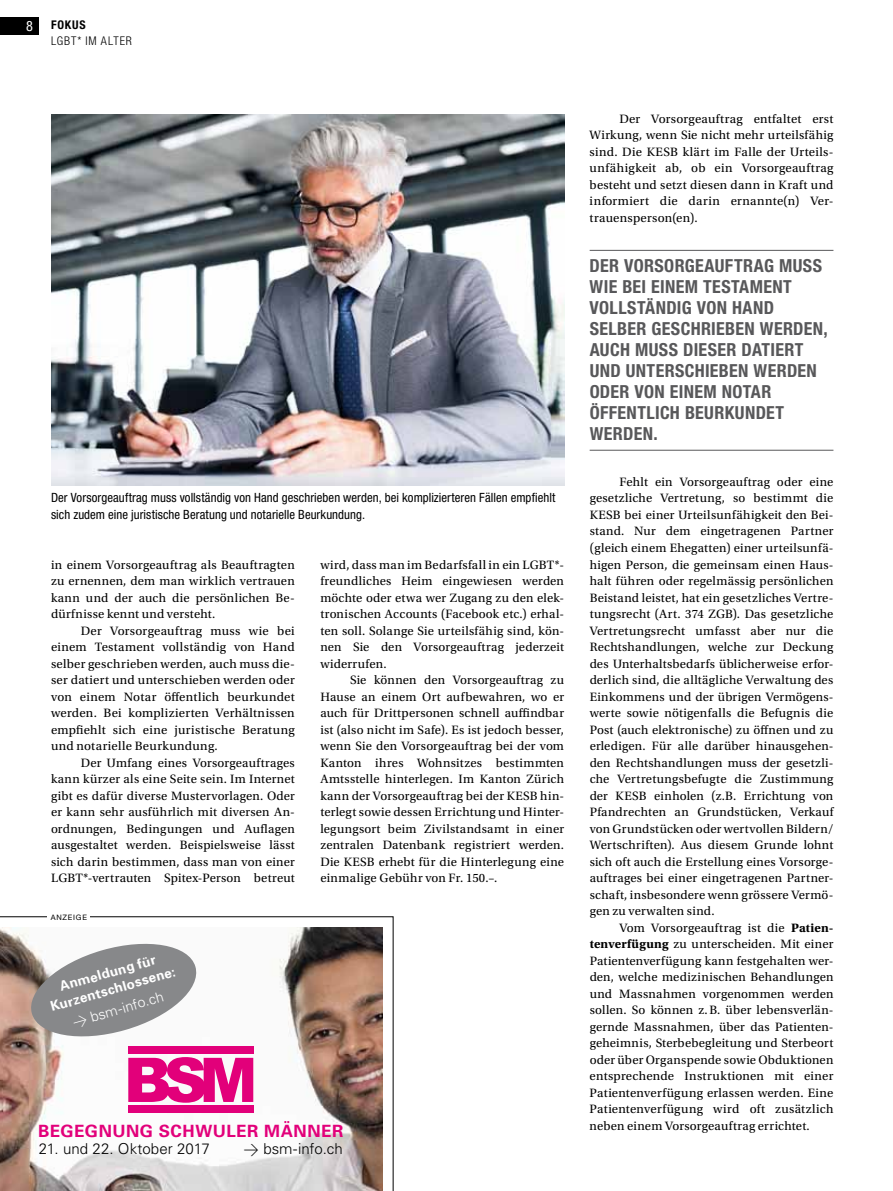
<style>
.page{position:relative;width:893px;height:1191px;background:#fff}
.page>*{position:absolute;margin:0;border:0;box-sizing:border-box;transform-origin:0 0}
.t1{font:700 condensed 18px "Helvetica Neue LT Std";letter-spacing:.02em;color:#58585a}
.t2{font:700 16.95px "Univers";letter-spacing:.035em;color:#e2007a}
.t3{font:300 15px "Univers";color:#000}
.t4{font:300 14.25px "Univers";color:#fff}
.t5{font:condensed 14.25px "Helvetica Neue LT Std";color:#fff}
.t6{font:700 13.5px/17px "Univers";color:#fff;text-align:center}
.t7{font:12.75px/16.5px "Utopia Std";letter-spacing:.015em;color:#000;text-align:justify}
.t8{font:condensed 12.75px/16.5px "Helvetica Neue LT Std";letter-spacing:.005em;color:#000}
.t9{font:300 condensed 12px "Helvetica Neue LT Std";letter-spacing:.125em;color:#000}
.t10{font:700 condensed 12px "Helvetica Neue LT Std";color:#000}
.t11{font:7.5px "Helvetica Neue LT Std";letter-spacing:.095em;color:#000}
.s1{font-family:"DIN"}
.s2{font-weight:700}
</style>
<div class="page">
<div style="left:0;top:17px;width:38px;height:17px;background:#000"></div>
<hr style="left:590px;top:250px;width:243px;height:1px;background:#58585a">
<hr style="left:590px;top:450px;width:243px;height:1px;background:#58585a">
<img style="left:51px;top:114px;width:513px;height:372px">
<svg style="left:0;top:916px;width:393px;height:274px"></svg>
<div style="left:48px;top:914px;width:42px;height:13px;background:#fff"></div>
<img style="left:0;top:927px;width:383px;height:264px">
<div style="left:128px;top:1046px;width:125px;height:8px;background:#e2007a"></div>
<div style="left:128px;top:1105px;width:125px;height:8px;background:#e2007a"></div>
<svg style="left:128px;top:1057px;width:125px;height:45px"></svg>
<svg style="left:26px;top:937px;width:176px;height:106px"></svg>
<p class="t5" style="left:26px;top:17px;width:8px">8</p>
<p class="t10" style="left:51px;top:17px;width:15px">FOKUS</p>
<p class="t9" style="left:51px;top:34px;width:64px">LGBT* IM ALTER</p>
<p class="t8" style="left:51px;top:489px;width:506px">Der Vorsorgeauftrag muss vollständig von Hand geschrieben werden, bei komplizierteren Fällen empfiehlt sich zudem eine juristische Beratung und notarielle Beurkundung.</p>
<p class="t7" style="left:51px;top:556px;width:245px">in einem Vorsorgeauftrag als Beauftragten zu ernennen, dem man wirklich vertrauen kann und der auch die persönlichen Be&shy;dürfnisse kennt und versteht.</p>
<p class="t7" style="left:51px;top:622px;width:245px;text-indent:30px">Der Vorsorgeauftrag muss wie bei einem Testament vollständig von Hand selber geschrieben werden, auch muss die&shy;ser datiert und unterschieben werden oder von einem Notar öffentlich beurkundet werden. Bei komplizierten Verhältnissen empfiehlt sich eine juristische Beratung und notarielle Beurkundung.</p>
<p class="t7" style="left:51px;top:754px;width:245px;text-indent:30px">Der Umfang eines Vorsorgeauftrages kann kürzer als eine Seite sein. Im Internet gibt es dafür diverse Mustervorlagen. Oder er kann sehr ausführlich mit diversen An&shy;ordnungen, Bedingungen und Auflagen ausgestaltet werden. Beispielsweise lässt sich darin bestimmen, dass man von einer LGBT*-vertrauten Spitex-Person betreut</p>
<p class="t11" style="left:51px;top:912px;width:38px">ANZEIGE</p>
<p class="t6" style="left:44px;top:982px;width:131px;rotate:-16deg">Anmeldung für<br>Kurzentschlossene:</p>
<p class="t4" style="left:70px;top:1013px;width:96px;rotate:-16deg"><span class="s1">&gt;</span> bsm-info.ch</p>
<p class="t7" style="left:320px;top:556px;width:245px;text-align:left">wird, dass man im Bedarfsfall in ein LGBT*- freundliches Heim eingewiesen werden möchte oder etwa wer Zugang zu den elek&shy;tronischen Accounts (Facebook etc.) erhal&shy;ten soll. Solange Sie urteilsfähig sind, kön&shy;nen Sie den Vorsorgeauftrag jederzeit widerrufen.</p>
<p class="t7" style="left:320px;top:672px;width:245px;text-indent:30px">Sie können den Vorsorgeauftrag zu Hause an einem Ort aufbewahren, wo er auch für Drittpersonen schnell auffindbar ist (also nicht im Safe). Es ist jedoch besser, wenn Sie den Vorsorgeauftrag bei der vom Kanton ihres Wohnsitzes bestimmten Amtsstelle hinterlegen. Im Kanton Zürich kann der Vorsorgeauftrag bei der KESB hin&shy;terlegt sowie dessen Errichtung und Hinter&shy;legungsort beim Zivilstandsamt in einer zentralen Datenbank registriert werden.<br>Die KESB erhebt für die Hinterlegung eine einmalige Gebühr von Fr. 150.–.</p>
<h2 class="t2" style="left:38px;top:1120px;width:307px">BEGEGNUNG SCHWULER MÄNNER</h2>
<p class="t3" style="left:39px;top:1139px;width:172px">21. und 22. Oktober 2017</p>
<p class="t3" style="left:244px;top:1139px;width:101px"><span class="s1">&gt;</span> bsm-info.ch</p>
<p class="t9" style="left:51px;top:1151px;width:136px">CRUISER OKTOBER 2017</p>
<p class="t7" style="left:590px;top:111px;width:245px;text-indent:30px">Der Vorsorgeauftrag entfaltet erst Wirkung, wenn Sie nicht mehr urteilsfähig sind. Die KESB klärt im Falle der Urteils&shy;unfähigkeit ab, ob ein Vorsorgeauftrag besteht und setzt diesen dann in Kraft und informiert die darin ernannte(n) Ver&shy;trauensperson(en).</p>
<h1 class="t1" style="left:590px;top:255px;width:56px">DER VORSORGEAUFTRAG</h1>
<h1 class="t1" style="left:779px;top:255px;width:12px">MUSS</h1>
<h1 class="t1" style="left:590px;top:276px;width:11px">WIE</h1>
<h1 class="t1" style="left:622px;top:276px;width:38px">BEI -EINEM</h1>
<h1 class="t1" style="left:703px;top:276px;width:20px">TESTAMENT</h1>
<h1 class="t1" style="left:590px;top:297px;width:11px">VOLLST</h1>
<h1 class="t1" style="left:645px;top:297px;width:21px">ÄNDIG</h1>
<h1 class="t1" style="left:697px;top:297px;width:11px">VON</h1>
<h1 class="t1" style="left:732px;top:297px;width:22px">HAND</h1>
<h1 class="t1" style="left:590px;top:318px;width:10px">-SELBER</h1>
<h1 class="t1" style="left:651px;top:318px;width:11px">GESCHRIEBEN</h1>
<h1 class="t1" style="left:760px;top:318px;width:12px">WERDEN</h1>
<h1 class="t1" style="left:823px;top:318px;width:6px">,</h1>
<h1 class="t1" style="left:590px;top:339px;width:11px">AUCH</h1>
<h1 class="t1" style="left:635px;top:339px;width:12px">MUSS</h1>
<h1 class="t1" style="left:683px;top:339px;width:10px">DIESER</h1>
<h1 class="t1" style="left:742px;top:339px;width:10px">DATIERT</h1>
<h1 class="t1" style="left:590px;top:360px;width:11px">UND</h1>
<h1 class="t1" style="left:626px;top:360px;width:11px">UNTERSCHIEBEN</h1>
<h1 class="t1" style="left:754px;top:360px;width:12px">WERDEN</h1>
<h1 class="t1" style="left:590px;top:381px;width:11px">ODER</h1>
<h1 class="t1" style="left:635px;top:381px;width:11px">VON</h1>
<h1 class="t1" style="left:670px;top:381px;width:10px">EINEM</h1>
<h1 class="t1" style="left:722px;top:381px;width:22px">NOTAR</h1>
<h1 class="t1" style="left:590px;top:402px;width:10px">-ÖFFENTLICH</h1>
<h1 class="t1" style="left:685px;top:402px;width:11px">BEURKUNDET</h1>
<h1 class="t1" style="left:590px;top:423px;width:10px">-WERDEN</h1>
<h1 class="t1" style="left:653px;top:423px;width:6px">.</h1>
<p class="t7" style="left:590px;top:474px;width:245px;text-indent:30px">Fehlt ein Vorsorgeauftrag oder eine gesetzliche Vertretung, so bestimmt die KESB bei einer Urteilsunfähigkeit den Bei&shy;stand. Nur dem eingetragenen Partner (gleich einem Ehegatten) einer urteilsunfä&shy;higen Person, die gemeinsam einen Haus&shy;halt führen oder regelmässig persönlichen Beistand leistet, hat ein gesetzliches Vertre&shy;tungsrecht (Art. 374 ZGB). Das gesetzliche Vertretungsrecht umfasst aber nur die Rechtshandlungen, welche zur Deckung des Unterhaltsbedarfs üblicherweise erfor&shy;derlich sind, die alltägliche Verwaltung des Einkommens und der übrigen Vermögens&shy;werte sowie nötigenfalls die Befugnis die Post (auch elektronische) zu öffnen und zu erledigen. Für alle darüber hinausgehen&shy;den Rechtshandlungen muss der gesetzli&shy;che Vertretungsbefugte die Zustimmung der KESB einholen (z.B. Errichtung von Pfandrechten an Grundstücken, Verkauf von Grundstücken oder wertvollen Bildern/ Wertschriften). Aus diesem Grunde lohnt sich oft auch die Erstellung eines Vorsorge&shy;auftrages bei einer eingetragenen Partner&shy;schaft, insbesondere wenn grössere Vermö&shy;gen zu verwalten sind.</p>
<p class="t7" style="left:590px;top:919px;width:245px;text-indent:30px">Vom Vorsorgeauftrag ist die <span class="s2">Patien&shy;tenverfügung</span> zu unterscheiden. Mit einer Patientenverfügung kann festgehalten wer&shy;den, welche medizinischen Behandlungen und Massnahmen vorgenommen werden sollen. So können z.B. über lebensverlän&shy;gernde Massnahmen, über das Patienten&shy;geheimnis, Sterbebegleitung und Sterbeort oder über Organspende sowie Obduktionen entsprechende Instruktionen mit einer Patientenverfügung erlassen werden. Eine Patientenverfügung wird oft zusätzlich neben einem Vorsorgeauftrag errichtet.</p>
</div>
